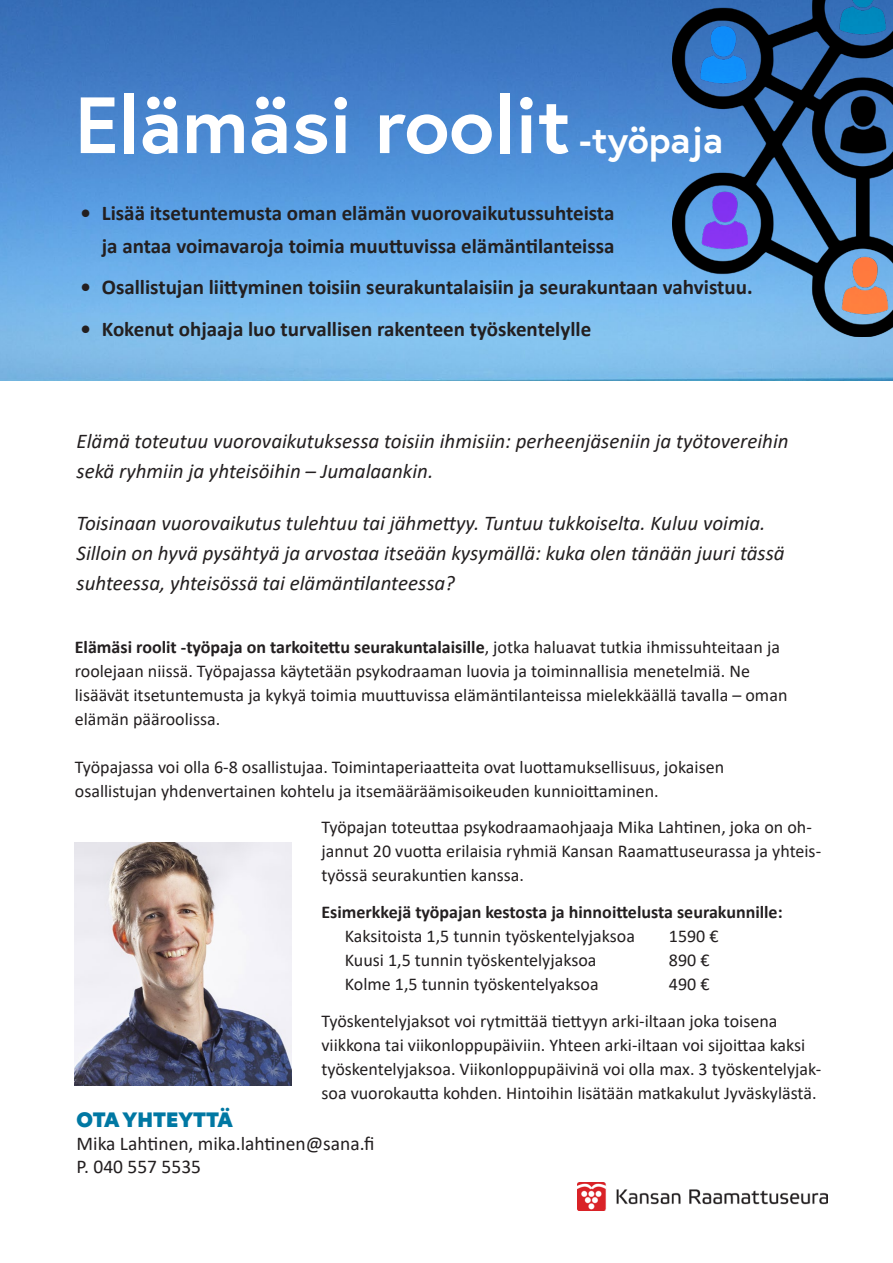
<style>
.page{position:relative;width:893px;height:1263px;background:#fff}
.page>*{position:absolute;margin:0;border:0;box-sizing:border-box;transform-origin:0 0}
.t1{font:700 79.5px "Europa";color:#fff}
.t2{font:italic 21px/30px "Calibri";color:#231f20}
.t3{font:700 21px/33px "Calibri";color:#231f20;text-align:right}
.t4{font:19.5px/23.4px "Calibri";color:#231f20}
.t5{font:19.5px "New Hero Super";color:#0078a3}
.t6{font:18px/24px "Calibri";color:#231f20}
.t7{font:700 18px/24px "Calibri";color:#231f20}
.s1{font-size:37.5px}
.s2{font-weight:700}
.s3{font-weight:400}
</style>
<div class="page">
<img style="left:0;top:0;width:893px;height:380px">
<img style="left:75px;top:842px;width:217px;height:243px">
<img style="left:578px;top:1182px;width:249px;height:29px">
<img style="left:673px;top:0;width:220px;height:337px">
<p class="t1" style="left:75px;top:71px;width:650px">Elämäsi roolit <span class="s1">-työpaja</span></p>
<p class="t3" style="left:81px;top:196px;width:535px">• Lisää itsetuntemusta oman elämän vuorovaikutussuhteista ja antaa voimavaroja toimia muuttuvissa elämäntilanteissa</p>
<p class="t3" style="left:81px;top:270px;width:673px">• Osallistujan liittyminen toisiin seurakuntalaisiin ja seurakuntaan vahvistuu.</p>
<p class="t3" style="left:81px;top:312px;width:512px">• Kokenut ohjaaja luo turvallisen rakenteen työskentelylle</p>
<p class="t2" style="left:77px;top:426px;width:714px">Elämä toteutuu vuorovaikutuksessa toisiin ihmisiin: perheenjäseniin ja työtovereihin sekä ryhmiin ja yhteisöihin – Jumalaankin.</p>
<p class="t2" style="left:77px;top:507px;width:710px">Toisinaan vuorovaikutus tulehtuu tai jähmettyy. Tuntuu tukkoiselta. Kuluu voimia.<br>Silloin on hyvä pysähtyä ja arvostaa itseään kysymällä: kuka olen tänään juuri tässä suhteessa, yhteisössä tai elämäntilanteessa?</p>
<p class="t6" style="left:75px;top:634px;width:714px"><span class="s2">Elämäsi roolit -työpaja on tarkoitettu seurakuntalaisille</span>, jotka haluavat tutkia ihmissuhteitaan ja roolejaan niissä. Työpajassa käytetään psykodraaman luovia ja toiminnallisia menetelmiä. Ne lisäävät itsetuntemusta ja kykyä toimia muuttuvissa elämäntilanteissa mielekkäällä tavalla – oman elämän pääroolissa.</p>
<p class="t6" style="left:75px;top:754px;width:651px">Työpajassa voi olla 6-8 osallistujaa. Toimintaperiaatteita ovat luottamuksellisuus, jokaisen osallistujan yhdenvertainen kohtelu ja itsemääräämisoikeuden kunnioittaminen.</p>
<p class="t6" style="left:321px;top:815px;width:501px">Työpajan toteuttaa psykodraamaohjaaja Mika Lahtinen, joka on oh&shy;jannut 20 vuotta erilaisia ryhmiä Kansan Raamattuseurassa ja yhteis&shy;työssä seurakuntien kanssa.</p>
<p class="t7" style="left:345px;top:900px;width:439px;text-indent:-23px">Esimerkkejä työpajan kestosta ja hinnoittelusta seurakunnille:<br><span class="s3">Kaksitoista 1,5 tunnin työskentelyjaksoa</span></p>
<p class="t6" style="left:669px;top:924px;width:51px">1590 €</p>
<p class="t6" style="left:345px;top:948px;width:253px">Kuusi 1,5 tunnin työskentelyjaksoa</p>
<p class="t6" style="left:669px;top:948px;width:42px">890 €</p>
<p class="t6" style="left:345px;top:972px;width:255px">Kolme 1,5 tunnin työskentelyaksoa</p>
<p class="t6" style="left:669px;top:972px;width:42px">490 €</p>
<p class="t6" style="left:321px;top:1008px;width:501px">Työskentelyjaksot voi rytmittää tiettyyn arki-iltaan joka toisena viikkona tai viikonloppupäiviin. Yhteen arki-iltaan voi sijoittaa kaksi työskentelyjaksoa. Viikonloppupäivinä voi olla max. 3 työskentelyjak&shy;soa vuorokautta kohden. Hintoihin lisätään matkakulut Jyväskylästä.</p>
<p class="t5" style="left:77px;top:1106px;width:158px">OTA YHTEYTTÄ</p>
<p class="t4" style="left:77px;top:1131px;width:299px">Mika Lahtinen, mika.lahtinen@sana.fi<br>P. 040 557 5535</p>
</div>
